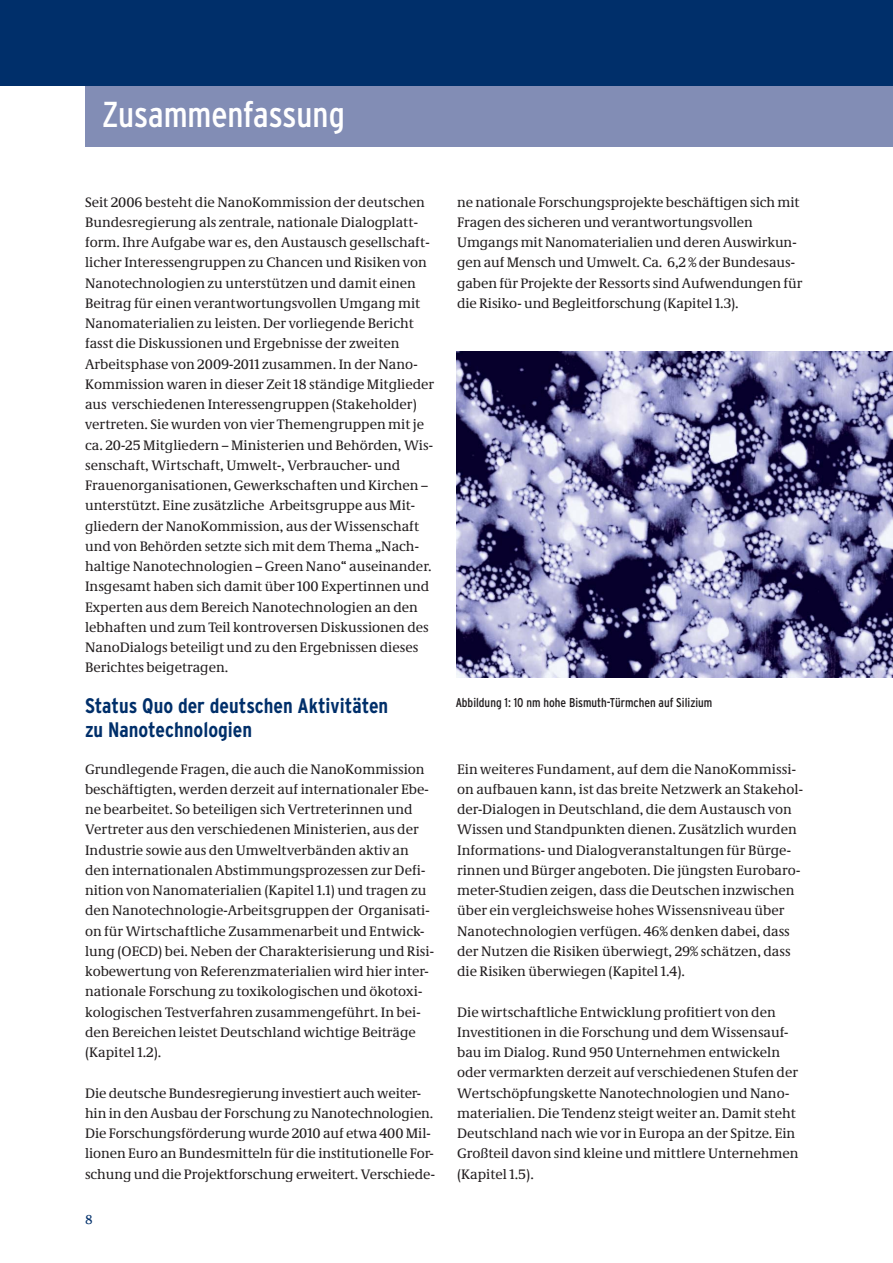
<style>
.page{position:relative;width:893px;height:1263px;background:#fff}
.page>*{position:absolute;margin:0;border:0;box-sizing:border-box;transform-origin:0 0}
.t1{font:condensed 36px "Interstate";color:#fff}
.t2{font:700 condensed 21px/24px "Interstate";color:#002f6a}
.t3{font:14.25px/20.2px "Neue Demos";color:#231f20}
.t4{font:500 13.5px "Demos EF";color:#002f6a}
.t5{font:condensed 12.75px "Interstate";color:#231f20}
</style>
<div class="page">
<div style="left:85px;top:85px;width:808px;height:62px;background:#828db5"></div>
<div style="left:0;top:0;width:893px;height:85px;background:#002f6a"></div>
<img style="left:456px;top:351px;width:436px;height:327px">
<p class="t1" style="left:102px;top:101px;width:244px">Zusammenfassung</p>
<p class="t3" style="left:85px;top:193px;width:351px">Seit 2006 besteht die NanoKommission der deutschen Bundesregierung als zentrale, nationale Dialogplatt&shy;form. Ihre Aufgabe war es, den Austausch gesellschaft&shy;licher Interessengruppen zu Chancen und Risiken von Nanotechnologien zu unterstützen und damit einen Beitrag für einen verantwortungsvollen Umgang mit Nanomaterialien zu leisten. Der vorliegende Bericht fasst die Diskussionen und Ergebnisse der zweiten Arbeitsphase von 2009-2011 zusammen. In der Nano-Kommission waren in dieser Zeit 18 ständige Mitglieder aus verschiedenen Interessengruppen (Stakeholder) vertreten. Sie wurden von vier Themengruppen mit je ca. 20-25 Mitgliedern – Ministerien und Behörden, Wis&shy;senschaft, Wirtschaft, Umwelt-, Verbraucher- und Frauenorganisationen, Gewerkschaften und Kirchen – unterstützt. Eine zusätzliche Arbeitsgruppe aus Mit&shy;gliedern der NanoKommission, aus der Wissenschaft und von Behörden setzte sich mit dem Thema „Nach&shy;haltige Nanotechnologien – Green Nano“ auseinander.<br>Insgesamt haben sich damit über 100 Expertinnen und Experten aus dem Bereich Nanotechnologien an den lebhaften und zum Teil kontroversen Diskussionen des NanoDialogs beteiligt und zu den Ergebnissen dieses Berichtes beigetragen.</p>
<p class="t2" style="left:85px;top:696px;width:305px">Status Quo der deutschen Aktivitäten zu Nanotechnologien</p>
<p class="t3" style="left:85px;top:760px;width:351px">Grundlegende Fragen, die auch die NanoKommission beschäftigten, werden derzeit auf internationaler Ebe&shy;ne bearbeitet. So beteiligen sich Vertreterinnen und Vertreter aus den verschiedenen Ministerien, aus der Industrie sowie aus den Umweltverbänden aktiv an den internationalen Abstimmungsprozessen zur Defi&shy;nition von Nanomaterialien (Kapitel 1.1) und tragen zu den Nanotechnologie-Arbeitsgruppen der Organisati&shy;on für Wirtschaftliche Zusammenarbeit und Entwick&shy;lung (OECD) bei. Neben der Charakterisierung und Risi&shy;kobewertung von Referenzmaterialien wird hier inter&shy;nationale Forschung zu toxikologischen und ökotoxi&shy;kologischen Testverfahren zusammengeführt. In bei&shy;den Bereichen leistet Deutschland wichtige Beiträge (Kapitel 1.2).</p>
<p class="t3" style="left:85px;top:1084px;width:351px">Die deutsche Bundesregierung investiert auch weiter&shy;hin in den Ausbau der Forschung zu Nanotechnologien.<br>Die Forschungsförderung wurde 2010 auf etwa 400 Mil&shy;lionen Euro an Bundesmitteln für die institutionelle For&shy;schung und die Projektforschung erweitert. Verschiede-</p>
<p class="t4" style="left:85px;top:1215px;width:9px">8</p>
<p class="t3" style="left:457px;top:193px;width:347px">ne nationale Forschungsprojekte beschäftigen sich mit Fragen des sicheren und verantwortungsvollen Umgangs mit Nanomaterialien und deren Auswirkun&shy;gen auf Mensch und Umwelt. Ca. 6,2 % der Bundesaus&shy;gaben für Projekte der Ressorts sind Aufwendungen für die Risiko- und Begleitforschung (Kapitel 1.3).</p>
<p class="t5" style="left:456px;top:698px;width:258px">Abbildung 1: 10 nm hohe Bismuth-Türmchen auf Silizium</p>
<p class="t3" style="left:457px;top:760px;width:347px">Ein weiteres Fundament, auf dem die NanoKommissi&shy;on aufbauen kann, ist das breite Netzwerk an Stakehol&shy;der-Dialogen in Deutschland, die dem Austausch von Wissen und Standpunkten dienen. Zusätzlich wurden Informations- und Dialogveranstaltungen für Bürge&shy;rinnen und Bürger angeboten. Die jüngsten Eurobaro&shy;meter-Studien zeigen, dass die Deutschen inzwischen über ein vergleichsweise hohes Wissensniveau über Nanotechnologien verfügen. 46% denken dabei, dass der Nutzen die Risiken überwiegt, 29% schätzen, dass die Risiken überwiegen (Kapitel 1.4).</p>
<p class="t3" style="left:457px;top:1003px;width:343px">Die wirtschaftliche Entwicklung profitiert von den Investitionen in die Forschung und dem Wissensauf&shy;bau im Dialog. Rund 950 Unternehmen entwickeln oder vermarkten derzeit auf verschiedenen Stufen der Wertschöpfungskette Nanotechnologien und Nano&shy;materialien. Die Tendenz steigt weiter an. Damit steht Deutschland nach wie vor in Europa an der Spitze. Ein Großteil davon sind kleine und mittlere Unternehmen (Kapitel 1.5).</p>
</div>
